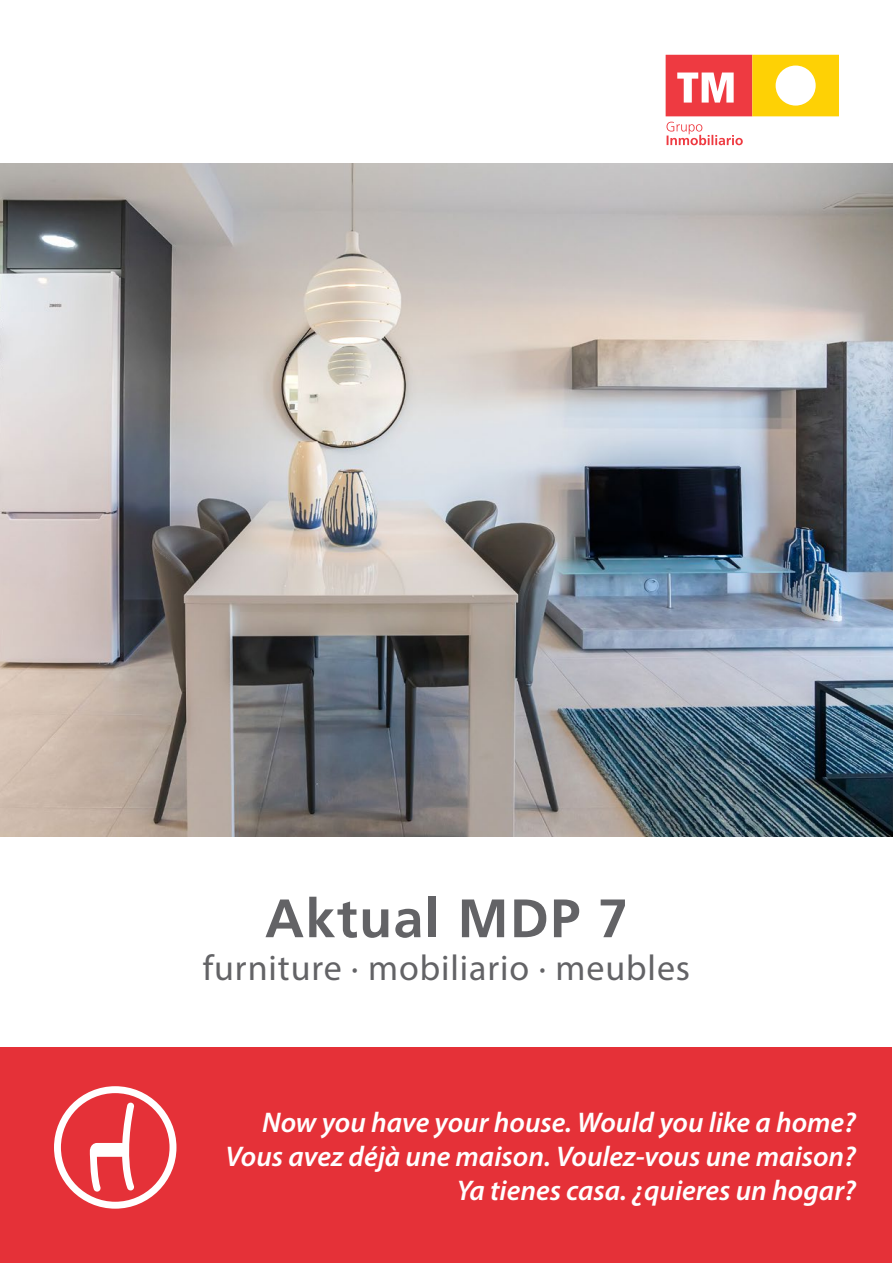
<style>
.page{position:relative;width:893px;height:1263px;background:#fff}
.page>*{position:absolute;margin:0;border:0;box-sizing:border-box;transform-origin:0 0}
.t1{font:700 54px "Frutiger LT Std";letter-spacing:.025em;color:#636366}
.t2{font:36px "Myriad Pro";letter-spacing:.025em;color:#636366}
.t3{font:italic 600 28.5px "Myriad Pro";color:#fff}
</style>
<div class="page">
<img style="left:0;top:164px;width:892px;height:672px">
<div style="left:1px;top:1047px;width:891px;height:216px;background:#e53138"></div>
<svg style="left:54px;top:1086px;width:122px;height:123px"></svg>
<svg style="left:666px;top:122px;width:77px;height:23px"></svg>
<svg style="left:666px;top:55px;width:173px;height:61px"></svg>
<p class="t1" style="left:265px;top:887px;width:364px">Aktual MDP 7</p>
<p class="t2" style="left:203px;top:946px;width:489px">furniture · mobiliario · meubles</p>
<p class="t3" style="left:262px;top:1104px;width:595px">Now you have your house. Would you like a home?</p>
<p class="t3" style="left:225px;top:1138px;width:632px">Vous avez déjà une maison. Voulez-vous une maison?</p>
<p class="t3" style="left:457px;top:1172px;width:401px">Ya tienes casa. ¿quieres un hogar?</p>
</div>
